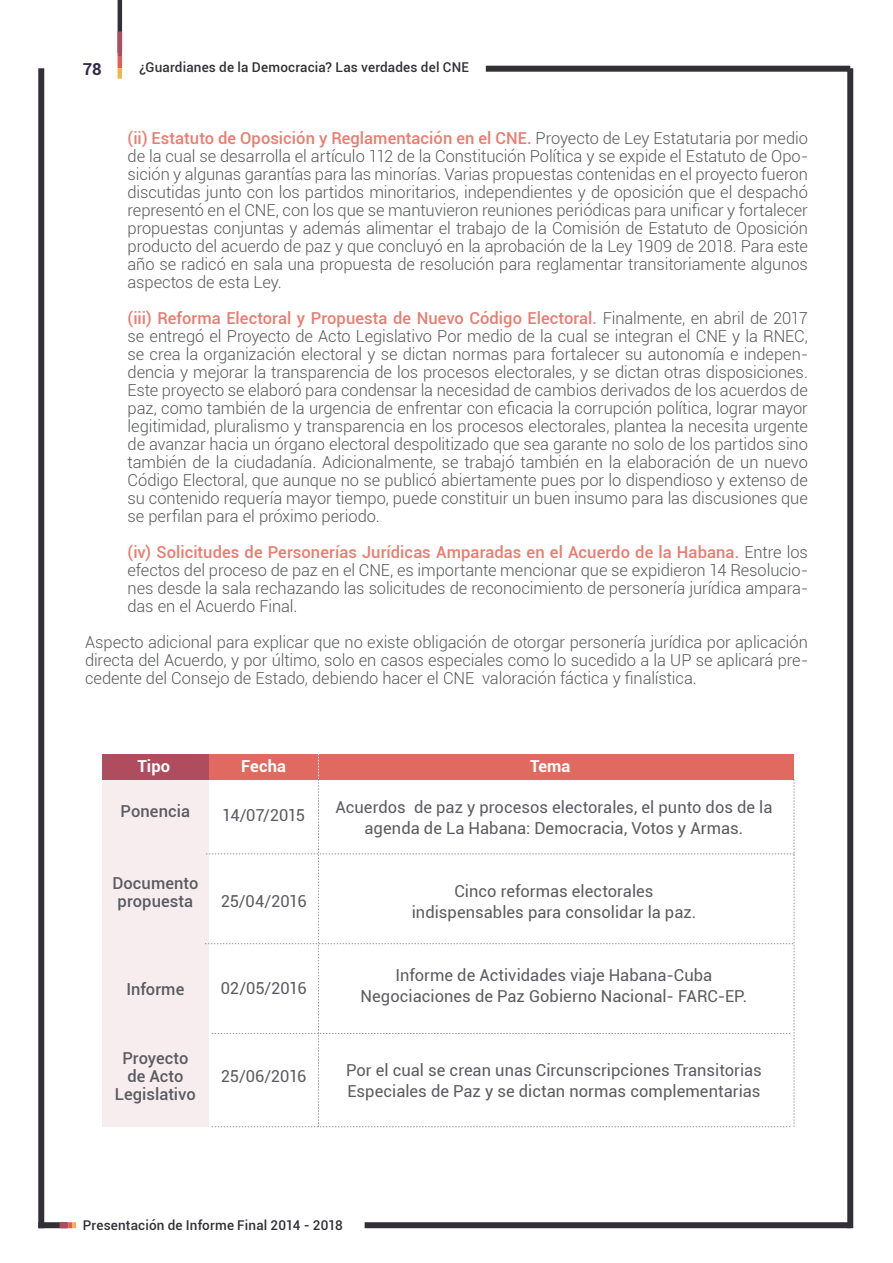
<style>
.page{position:relative;width:893px;height:1263px;background:#fff}
.page>*{position:absolute;margin:0;border:0;box-sizing:border-box;transform-origin:0 0}
.t1{font:300 16.5px/18px "Roboto";letter-spacing:-.005em;color:#57585a;text-align:justify}
.t2{font:16.5px/21px "Roboto";color:#5b5b61;text-align:center}
.t3{font:500 16.5px/18px "Roboto";letter-spacing:.005em;color:#5b5b61;text-align:center}
.t4{font:700 16.5px "Roboto";letter-spacing:.005em;color:#fff}
.t5{font:700 16.5px "Roboto";color:#352a4b}
.t6{font:500 13.5px "Roboto";letter-spacing:.01em;color:#323036}
.s1{font-weight:500;color:#e87d6f}
</style>
<div class="page">
<div style="left:38px;top:1222px;width:29px;height:6px;background:#323036"></div>
<div style="left:365px;top:1222px;width:485px;height:6px;background:#323036"></div>
<div style="left:486px;top:66px;width:364px;height:6px;background:#323036"></div>
<div style="left:847px;top:68px;width:6px;height:1160px;background:#323036"></div>
<div style="left:38px;top:68px;width:6px;height:1160px;background:#323036"></div>
<div style="left:60px;top:1222px;width:8px;height:6px;background:#af4d5e"></div>
<svg style="left:68px;top:1222px;width:8px;height:6px"></svg>
<hr style="left:118px;top:0;width:4px;height:53px;background:#323036">
<hr style="left:118px;top:32px;width:4px;height:24px;background:#af4d5e">
<hr style="left:118px;top:56px;width:4px;height:12px;background:#e35d57">
<svg style="left:118px;top:68px;width:4px;height:11px"></svg>
<div style="left:102px;top:780px;width:107px;height:347px;background:#f7edef"></div>
<div style="left:102px;top:754px;width:107px;height:25px;background:#af4d5e"></div>
<svg style="left:205px;top:754px;width:590px;height:373px"></svg>
<p class="t5" style="left:83px;top:57px;width:20px">78</p>
<p class="t6" style="left:139px;top:57px;width:331px">¿Guardianes de la Democracia? Las verdades del CNE</p>
<p class="t1" style="left:128px;top:129px;width:682px"><span class="s1">(ii) Estatuto de Oposición y Reglamentación en el CNE.</span> Proyecto de Ley Estatutaria por medio de la cual se desarrolla el artículo 112 de la Constitución Política y se expide el Estatuto de Opo&shy;sición y algunas garantías para las minorías. Varias propuestas contenidas en el proyecto fueron discutidas junto con los partidos minoritarios, independientes y de oposición que el despachó representó en el CNE, con los que se mantuvieron reuniones periódicas para unificar y fortalecer propuestas conjuntas y además alimentar el trabajo de la Comisión de Estatuto de Oposición producto del acuerdo de paz y que concluyó en la aprobación de la Ley 1909 de 2018. Para este año se radicó en sala una propuesta de resolución para reglamentar transitoriamente algunos aspectos de esta Ley.</p>
<p class="t1" style="left:128px;top:309px;width:682px"><span class="s1">(iii) Reforma Electoral y Propuesta de Nuevo Código Electoral.</span> Finalmente, en abril de 2017 se entregó el Proyecto de Acto Legislativo Por medio de la cual se integran el CNE y la RNEC, se crea la organización electoral y se dictan normas para fortalecer su autonomía e indepen&shy;dencia y mejorar la transparencia de los procesos electorales, y se dictan otras disposiciones.<br>Este proyecto se elaboró para condensar la necesidad de cambios derivados de los acuerdos de paz, como también de la urgencia de enfrentar con eficacia la corrupción política, lograr mayor legitimidad, pluralismo y transparencia en los procesos electorales, plantea la necesita urgente de avanzar hacia un órgano electoral despolitizado que sea garante no solo de los partidos sino también de la ciudadanía. Adicionalmente, se trabajó también en la elaboración de un nuevo Código Electoral, que aunque no se publicó abiertamente pues por lo dispendioso y extenso de su contenido requería mayor tiempo, puede constituir un buen insumo para las discusiones que se perfilan para el próximo periodo.</p>
<p class="t1" style="left:128px;top:543px;width:682px"><span class="s1">(iv) Solicitudes de Personerías Jurídicas Amparadas en el Acuerdo de la Habana.</span> Entre los efectos del proceso de paz en el CNE, es importante mencionar que se expidieron 14 Resolucio&shy;nes desde la sala rechazando las solicitudes de reconocimiento de personería jurídica ampara&shy;das en el Acuerdo Final.</p>
<p class="t1" style="left:85px;top:633px;width:724px">Aspecto adicional para explicar que no existe obligación de otorgar personería jurídica por aplicación directa del Acuerdo, y por último, solo en casos especiales como lo sucedido a la UP se aplicará pre&shy;cedente del Consejo de Estado, debiendo hacer el CNE valoración fáctica y finalística.</p>
<p class="t4" style="left:137px;top:754px;width:34px">Tipo</p>
<p class="t4" style="left:241px;top:754px;width:46px">Fecha</p>
<p class="t4" style="left:530px;top:754px;width:42px">Tema</p>
<p class="t3" style="left:121px;top:801px;width:71px">Ponencia</p>
<p class="t2" style="left:335px;top:796px;width:438px">Acuerdos de paz y procesos electorales, el punto dos de la agenda de La Habana: Democracia, Votos y Armas.</p>
<p class="t2" style="left:222px;top:804px;width:85px">14/07/2015</p>
<p class="t3" style="left:112px;top:873px;width:88px">Documento propuesta</p>
<p class="t2" style="left:221px;top:890px;width:87px">25/04/2016</p>
<p class="t3" style="left:126px;top:979px;width:59px">Informe</p>
<p class="t3" style="left:115px;top:1048px;width:82px">Proyecto de Acto<br>Legislativo</p>
<p class="t2" style="left:221px;top:977px;width:88px">02/05/2016</p>
<p class="t2" style="left:221px;top:1065px;width:87px">25/06/2016</p>
<p class="t2" style="left:412px;top:880px;width:286px">Cinco reformas electorales indispensables para consolidar la paz.</p>
<p class="t2" style="left:361px;top:964px;width:388px">Informe de Actividades viaje Habana-Cuba<br>Negociaciones de Paz Gobierno Nacional- FARC-EP.</p>
<p class="t2" style="left:346px;top:1058px;width:417px;text-align:left">Por el cual se crean unas Circunscripciones Transitorias<br>Especiales de Paz y se dictan normas complementarias</p>
<p class="t6" style="left:83px;top:1216px;width:261px">Presentación de Informe Final 2014 - 2018</p>
</div>
